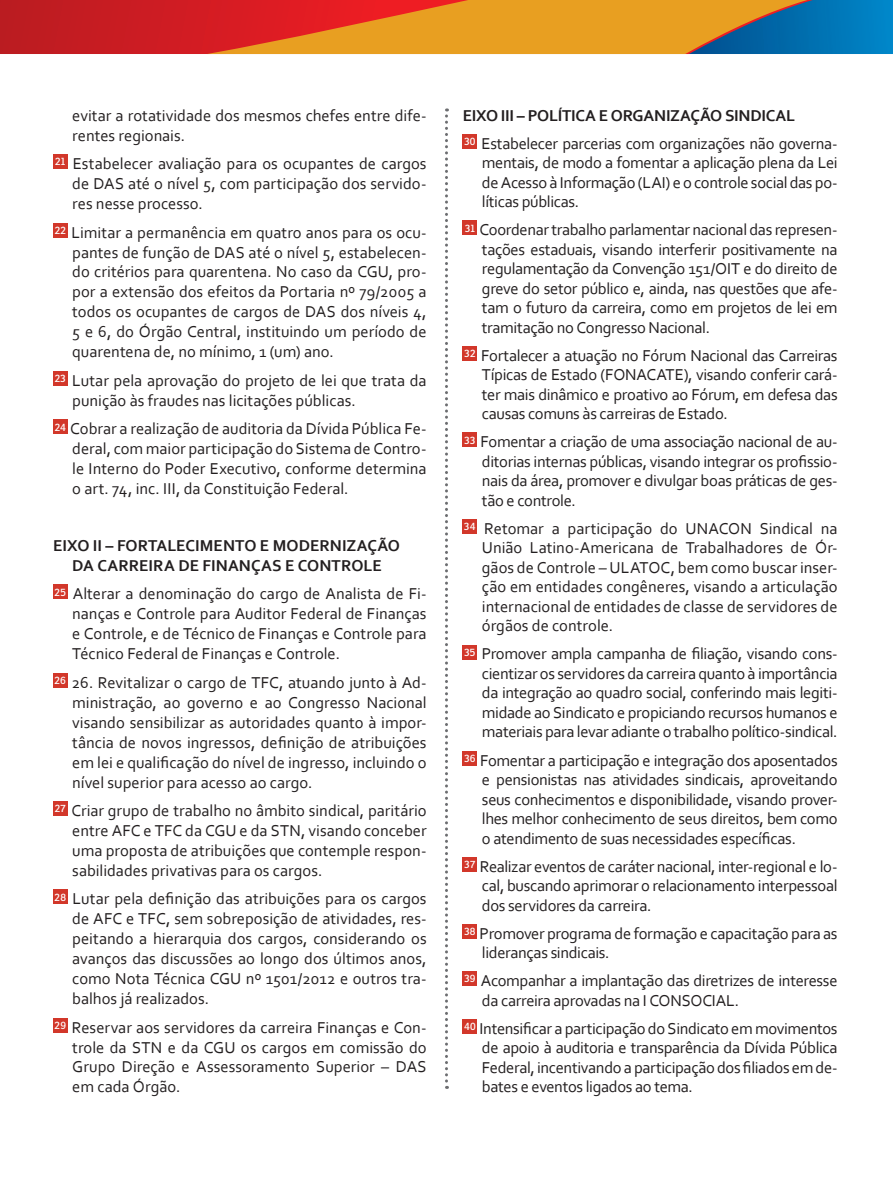
<style>
.page{position:relative;width:893px;height:1191px;background:#fff}
.page>*{position:absolute;margin:0;border:0;box-sizing:border-box;transform-origin:0 0}
.Texto_normal{font:16.5px/19.5px "Corbel";letter-spacing:-.005em;color:#231f20;text-align:justify}
.Texto_normal-2{font:700 16.5px/20px "Corbel";color:#231f20;text-align:center}
.t1{font:10.5px "Ronnia";letter-spacing:.025em;color:#fff}
</style>
<div class="page">
<div style="left:53px;top:154px;width:14px;height:15px;background:#d2372a"></div>
<div style="left:53px;top:223px;width:14px;height:14px;background:#d2372a"></div>
<div style="left:53px;top:371px;width:14px;height:15px;background:#d2372a"></div>
<div style="left:53px;top:419px;width:14px;height:15px;background:#d2372a"></div>
<div style="left:53px;top:584px;width:14px;height:15px;background:#d2372a"></div>
<div style="left:53px;top:673px;width:14px;height:14px;background:#d2372a"></div>
<div style="left:53px;top:801px;width:14px;height:15px;background:#d2372a"></div>
<div style="left:53px;top:889px;width:14px;height:15px;background:#d2372a"></div>
<div style="left:53px;top:1017px;width:14px;height:15px;background:#d2372a"></div>
<div style="left:463px;top:134px;width:14px;height:15px;background:#d2372a"></div>
<div style="left:463px;top:220px;width:14px;height:15px;background:#d2372a"></div>
<div style="left:463px;top:346px;width:14px;height:15px;background:#d2372a"></div>
<div style="left:463px;top:432px;width:14px;height:15px;background:#d2372a"></div>
<div style="left:463px;top:519px;width:14px;height:15px;background:#d2372a"></div>
<div style="left:463px;top:644px;width:14px;height:15px;background:#d2372a"></div>
<div style="left:463px;top:750px;width:14px;height:15px;background:#d2372a"></div>
<div style="left:463px;top:856px;width:14px;height:15px;background:#d2372a"></div>
<div style="left:463px;top:923px;width:14px;height:15px;background:#d2372a"></div>
<div style="left:463px;top:971px;width:14px;height:15px;background:#d2372a"></div>
<div style="left:463px;top:1018px;width:14px;height:15px;background:#d2372a"></div>
<svg style="left:445px;top:108px;width:3px;height:981px"></svg>
<svg style="left:0;top:0;width:207px;height:54px;background:#c61c22"></svg>
<svg style="left:207px;top:0;width:686px;height:54px;background:#b47a40"></svg>
<p class="Texto_normal" style="left:72px;top:105px;width:356px;line-height:20px">evitar a rotatividade dos mesmos chefes entre dife&shy;rentes regionais.</p>
<p class="t1" style="left:55px;top:155px;width:12px">21</p>
<p class="Texto_normal" style="left:72px;top:153px;width:356px;line-height:20px">Estabelecer avaliação para os ocupantes de cargos de DAS até o nível 5, com participação dos servido&shy;res nesse processo.</p>
<p class="t1" style="left:55px;top:224px;width:13px">22</p>
<p class="Texto_normal" style="left:72px;top:222px;width:357px;line-height:20px">Limitar a permanência em quatro anos para os ocu&shy;pantes de função de DAS até o nível 5, estabelecen&shy;do critérios para quarentena. No caso da CGU, pro&shy;por a extensão dos efeitos da Portaria nº 79/2005 a todos os ocupantes de cargos de DAS dos níveis 4, 5 e 6, do Órgão Central, instituindo um período de quarentena de, no mínimo, 1 (um) ano.</p>
<p class="t1" style="left:55px;top:372px;width:13px">23</p>
<p class="Texto_normal" style="left:72px;top:370px;width:356px;line-height:20px">Lutar pela aprovação do projeto de lei que trata da punição às fraudes nas licitações públicas.</p>
<p class="t1" style="left:55px;top:420px;width:13px">24</p>
<p class="Texto_normal" style="left:70px;top:418px;width:358px;line-height:20px">Cobrar a realização de auditoria da Dívida Pública Fe&shy;deral, com maior participação do Sistema de Contro&shy;le Interno do Poder Executivo, conforme determina o art. 74, inc. III, da Constituição Federal.</p>
<p class="Texto_normal-2" style="left:53px;top:535px;width:348px">EIXO II – FORTALECIMENTO E MODERNIZAÇÃO<br>DA CARREIRA DE FINANÇAS E CONTROLE</p>
<p class="t1" style="left:55px;top:585px;width:13px">25</p>
<p class="Texto_normal" style="left:72px;top:583px;width:356px;line-height:20px">Alterar a denominação do cargo de Analista de Fi&shy;nanças e Controle para Auditor Federal de Finanças e Controle, e de Técnico de Finanças e Controle para Técnico Federal de Finanças e Controle.</p>
<p class="t1" style="left:55px;top:674px;width:13px">26</p>
<p class="Texto_normal" style="left:72px;top:672px;width:356px;line-height:20px">26. Revitalizar o cargo de TFC, atuando junto à Ad&shy;ministração, ao governo e ao Congresso Nacional visando sensibilizar as autoridades quanto à impor&shy;tância de novos ingressos, definição de atribuições em lei e qualificação do nível de ingresso, incluindo o nível superior para acesso ao cargo.</p>
<p class="t1" style="left:55px;top:802px;width:12px">27</p>
<p class="Texto_normal" style="left:71px;top:800px;width:357px;line-height:20px">Criar grupo de trabalho no âmbito sindical, paritário entre AFC e TFC da CGU e da STN, visando conceber uma proposta de atribuições que contemple respon&shy;sabilidades privativas para os cargos.</p>
<p class="t1" style="left:55px;top:890px;width:13px">28</p>
<p class="Texto_normal" style="left:72px;top:888px;width:356px;line-height:20px">Lutar pela definição das atribuições para os cargos de AFC e TFC, sem sobreposição de atividades, res&shy;peitando a hierarquia dos cargos, considerando os avanços das discussões ao longo dos últimos anos, como Nota Técnica CGU nº 1501/2012 e outros tra&shy;balhos já realizados.</p>
<p class="t1" style="left:55px;top:1018px;width:13px">29</p>
<p class="Texto_normal" style="left:72px;top:1016px;width:356px;line-height:20px">Reservar aos servidores da carreira Finanças e Con&shy;trole da STN e da CGU os cargos em comissão do Grupo Direção e Assessoramento Superior – DAS em cada Órgão.</p>
<p class="Texto_normal-2" style="left:463px;top:105px;width:334px">EIXO III – POLÍTICA E ORGANIZAÇÃO SINDICAL</p>
<p class="t1" style="left:464px;top:135px;width:13px">30</p>
<p class="Texto_normal" style="left:481px;top:133px;width:358px">Estabelecer parcerias com organizações não governa&shy;mentais, de modo a fomentar a aplicação plena da Lei de Acesso à Informação (LAI) e o controle social das po&shy;líticas públicas.</p>
<p class="t1" style="left:465px;top:221px;width:11px">31</p>
<p class="Texto_normal" style="left:479px;top:220px;width:360px">Coordenar trabalho parlamentar nacional das represen&shy;tações estaduais, visando interferir positivamente na regulamentação da Convenção 151/OIT e do direito de greve do setor público e, ainda, nas questões que afe&shy;tam o futuro da carreira, como em projetos de lei em tramitação no Congresso Nacional.</p>
<p class="t1" style="left:464px;top:347px;width:13px">32</p>
<p class="Texto_normal" style="left:481px;top:345px;width:358px">Fortalecer a atuação no Fórum Nacional das Carreiras Típicas de Estado (FONACATE), visando conferir cará&shy;ter mais dinâmico e proativo ao Fórum, em defesa das causas comuns às carreiras de Estado.</p>
<p class="t1" style="left:464px;top:433px;width:13px">33</p>
<p class="Texto_normal" style="left:481px;top:432px;width:359px">Fomentar a criação de uma associação nacional de au&shy;ditorias internas públicas, visando integrar os profissio&shy;nais da área, promover e divulgar boas práticas de ges&shy;tão e controle.</p>
<p class="t1" style="left:464px;top:520px;width:13px">34</p>
<p class="Texto_normal" style="left:482px;top:518px;width:357px">Retomar a participação do UNACON Sindical na União Latino-Americana de Trabalhadores de Ór&shy;gãos de Controle – ULATOC, bem como buscar inser&shy;ção em entidades congêneres, visando a articulação internacional de entidades de classe de servidores de órgãos de controle.</p>
<p class="t1" style="left:464px;top:645px;width:13px">35</p>
<p class="Texto_normal" style="left:482px;top:644px;width:357px">Promover ampla campanha de filiação, visando cons&shy;cientizar os servidores da carreira quanto à importância da integração ao quadro social, conferindo mais legiti&shy;midade ao Sindicato e propiciando recursos humanos e materiais para levar adiante o trabalho político-sindical.</p>
<p class="t1" style="left:464px;top:751px;width:13px">36</p>
<p class="Texto_normal" style="left:480px;top:750px;width:359px">Fomentar a participação e integração dos aposentados e pensionistas nas atividades sindicais, aproveitando seus conhecimentos e disponibilidade, visando prover&shy;lhes melhor conhecimento de seus direitos, bem como o atendimento de suas necessidades específicas.</p>
<p class="t1" style="left:465px;top:857px;width:12px">37</p>
<p class="Texto_normal" style="left:480px;top:856px;width:359px">Realizar eventos de caráter nacional, inter-regional e lo&shy;cal, buscando aprimorar o relacionamento interpessoal dos servidores da carreira.</p>
<p class="t1" style="left:464px;top:924px;width:13px">38</p>
<p class="Texto_normal" style="left:480px;top:923px;width:359px">Promover programa de formação e capacitação para as lideranças sindicais.</p>
<p class="t1" style="left:464px;top:972px;width:13px">39</p>
<p class="Texto_normal" style="left:481px;top:970px;width:358px">Acompanhar a implantação das diretrizes de interesse da carreira aprovadas na I CONSOCIAL.</p>
<p class="t1" style="left:464px;top:1019px;width:13px">40</p>
<p class="Texto_normal" style="left:479px;top:1018px;width:360px">Intensificar a participação do Sindicato em movimentos de apoio à auditoria e transparência da Dívida Pública Federal, incentivando a participação dos filiados em de&shy;bates e eventos ligados ao tema.</p>
</div>
